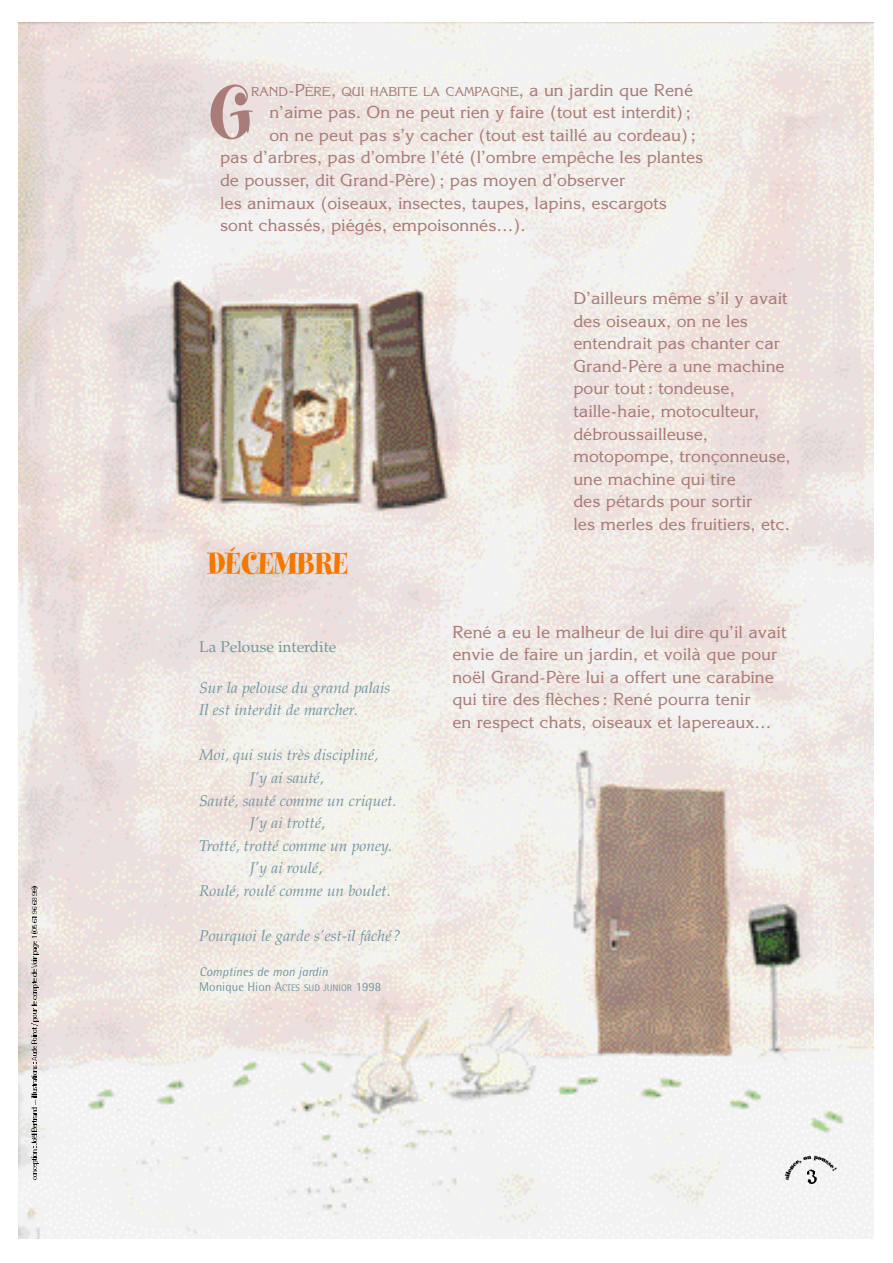
<style>
.page{position:relative;width:893px;height:1263px;background:#fff}
.page>*{position:absolute;margin:0;border:0;box-sizing:border-box;transform-origin:0 0}
.t1{font:81px "Spumoni LP";color:#a97b79;scale:.87 1}
.t2{font:33.75px "Spumoni LP";color:#f47800}
.t3{font:16.95px/22.5px "Korinna";color:#a97b79}
.t4{font:italic 15.45px/22.6px "Palatino";color:#7597a1}
.t5{font:15.45px "Palatino";color:#7597a1}
.t6{font:italic 12.75px/15.1px "Rotis Semi Sans";color:#7597a1}
.t7{font:12.75px "Korinna";color:#a97b79}
.s1{font-size:16.95px}
.s2{font-style:normal}
.s3{font-style:normal;font-size:9.45px}
</style>
<div class="page">
<img style="left:18px;top:22px;width:855px;height:1217px">
<img style="left:801px;top:1181px;width:15px;height:2px">
<img style="left:782px;top:1151px;width:54px;height:30px">
<svg style="left:30px;top:887px;width:8px;height:293px"></svg>
<p class="t7" style="left:251px;top:84px;width:443px">RAND<span class="s1">-P</span>ÈRE<span class="s1">,</span> QUI HABITE LA CAMPAGNE<span class="s1">, a un jardin que René</span></p>
<p class="t3" style="left:269px;top:101px;width:423px">n’aime pas. On ne peut rien y faire (tout est interdit) ;</p>
<p class="t3" style="left:269px;top:124px;width:428px">on ne peut pas s’y cacher (tout est taillé au cordeau) ;</p>
<p class="t3" style="left:220px;top:146px;width:485px">pas d’arbres, pas d’ombre l’été (l’ombre empêche les plantes</p>
<p class="t3" style="left:220px;top:169px;width:406px">de pousser, dit Grand-Père) ; pas moyen d’observer</p>
<p class="t3" style="left:220px;top:191px;width:448px">les animaux (oiseaux, insectes, taupes, lapins, escargots</p>
<p class="t3" style="left:220px;top:214px;width:307px">sont chassés, piégés, empoisonnés…).</p>
<h1 class="t1" style="left:209px;top:61px;width:52px">G</h1>
<h2 class="t2" style="left:208px;top:542px;width:142px">DÉCEMBRE</h2>
<p class="t5" style="left:199px;top:641px;width:138px">La Pelouse interdite</p>
<p class="t4" style="left:199px;top:678px;width:193px">Sur la pelouse du grand palais<br>Il est interdit de marcher.</p>
<p class="t4" style="left:199px;top:746px;width:180px">Moi, qui suis très discipliné,</p>
<p class="t4" style="left:250px;top:768px;width:75px">J’y ai sauté,</p>
<p class="t4" style="left:199px;top:791px;width:199px">Sauté, sauté comme un criquet.</p>
<p class="t4" style="left:250px;top:813px;width:76px">J’y ai trotté,</p>
<p class="t4" style="left:199px;top:836px;width:194px">Trotté, trotté comme un poney.</p>
<p class="t4" style="left:250px;top:859px;width:74px">J’y ai roulé,</p>
<p class="t4" style="left:199px;top:881px;width:193px">Roulé, roulé comme un boulet.</p>
<p class="t4" style="left:199px;top:926px;width:203px">Pourquoi le garde s’est-il fâché?</p>
<p class="t6" style="left:199px;top:965px;width:184px">Comptines de mon jardin<br><span class="s2">Monique Hion A</span><span class="s3">CTES SUD JUNIOR</span> <span class="s2">1998</span></p>
<p class="t3" style="left:573px;top:287px;width:219px">D’ailleurs même s’il y avait des oiseaux, on ne les entendrait pas chanter car<br>Grand-Père a une machine pour tout : tondeuse, taille-haie, motoculteur, débroussailleuse, motopompe, tronçonneuse, une machine qui tire<br>des pétards pour sortir<br>les merles des fruitiers, etc.</p>
<p class="t3" style="left:452px;top:621px;width:335px">René a eu le malheur de lui dire qu’il avait envie de faire un jardin, et voilà que pour noël Grand-Père lui a offert une carabine qui tire des flèches : René pourra tenir<br>en respect chats, oiseaux et lapereaux…</p>
</div>
